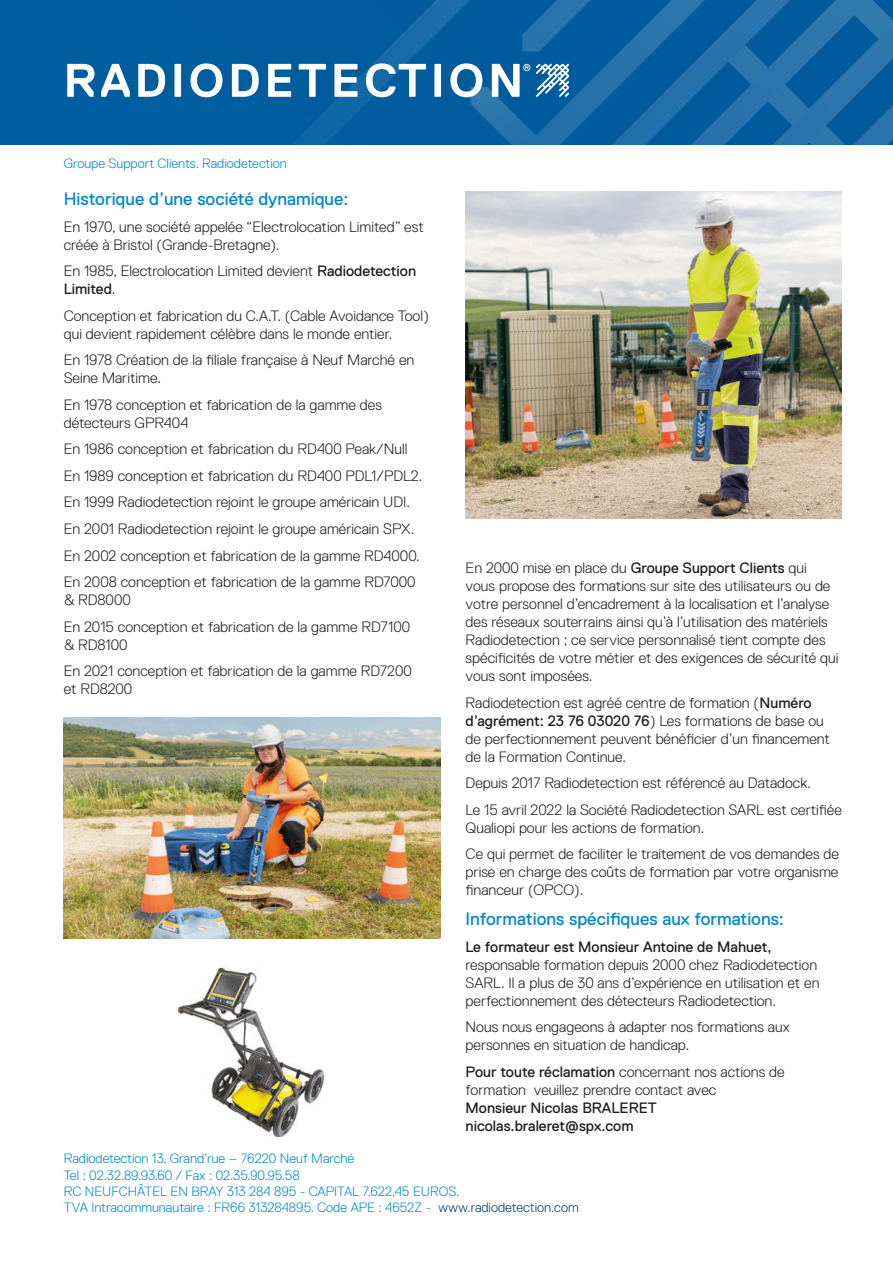
<style>
.page{position:relative;width:893px;height:1263px;background:#fff}
.page>*{position:absolute;margin:0;border:0;box-sizing:border-box;transform-origin:0 0}
.t1{font:18px "Replica Std";color:#08c}
.t2{font:300 15px/18px "Replica Std";color:#1d1d1b}
.t3{font:15px/18px "Replica Std";color:#1d1d1b}
.t4{font:300 13.5px/16.2px "Replica Std";color:#08c}
.s1{font-weight:400}
.s2{color:#003f79}
</style>
<div class="page">
<div style="left:0;top:0;width:893px;height:145px;background:#005a9b"></div>
<svg style="left:67px;top:64px;width:28px;height:33px"></svg>
<svg style="left:101px;top:64px;width:29px;height:33px"></svg>
<svg style="left:138px;top:64px;width:27px;height:33px"></svg>
<svg style="left:174px;top:64px;width:7px;height:33px"></svg>
<svg style="left:190px;top:63px;width:32px;height:34px"></svg>
<svg style="left:232px;top:64px;width:27px;height:33px"></svg>
<svg style="left:268px;top:0;width:625px;height:145px"></svg>
<img style="left:177px;top:967px;width:148px;height:169px">
<img style="left:64px;top:717px;width:376px;height:221px">
<img style="left:466px;top:191px;width:376px;height:328px">
<p class="t4" style="left:64px;top:155px;width:225px">Groupe Support Clients. Radiodetection</p>
<p class="t1" style="left:64px;top:189px;width:286px">Historique d’une société dynamique:</p>
<p class="t2" style="left:64px;top:218px;width:361px">En 1970, une société appelée “Electrolocation Limited” est créée à Bristol (Grande-Bretagne).</p>
<p class="t2" style="left:64px;top:262px;width:354px">En 1985, Electrolocation Limited devient <span class="s1">Radiodetection<br>Limited</span>.</p>
<p class="t2" style="left:64px;top:307px;width:367px">Conception et fabrication du C.A.T. (Cable Avoidance Tool) qui devient rapidement célèbre dans le monde entier.</p>
<p class="t2" style="left:64px;top:351px;width:352px">En 1978 Création de la filiale française à Neuf Marché en<br>Seine Maritime.</p>
<p class="t2" style="left:64px;top:396px;width:320px">En 1978 conception et fabrication de la gamme des détecteurs GPR404</p>
<p class="t2" style="left:64px;top:436px;width:360px;line-height:26.5px">En 1986 conception et fabrication du RD400 Peak/Null En 1989 conception et fabrication du RD400 PDL1/PDL2.<br>En 1999 Radiodetection rejoint le groupe américain UDI.<br>En 2001 Radiodetection rejoint le groupe américain SPX.<br>En 2002 conception et fabrication de la gamme RD4000.<br>En 2008 conception et fabrication de la gamme RD7000</p>
<p class="t2" style="left:64px;top:587px;width:348px;line-height:26.5px">&amp; RD8000<br>En 2015 conception et fabrication de la gamme RD7100</p>
<p class="t2" style="left:64px;top:631px;width:349px;line-height:26.5px">&amp; RD8100<br>En 2021 conception et fabrication de la gamme RD7200</p>
<p class="t2" style="left:64px;top:680px;width:70px">et RD8200</p>
<p class="t2" style="left:466px;top:559px;width:374px">En 2000 mise en place du <span class="s1">Groupe Support Clients</span> qui vous propose des formations sur site des utilisateurs ou de votre personnel d’encadrement à la localisation et l’analyse des réseaux souterrains ainsi qu’à l’utilisation des matériels Radiodetection ; ce service personnalisé tient compte des spécificités de votre métier et des exigences de sécurité qui vous sont imposées.</p>
<p class="t2" style="left:466px;top:693px;width:366px">Radiodetection est agréé centre de formation (<span class="s1">Numéro d’agrément: 23 76 03020 76</span>) Les formations de base ou de perfectionnement peuvent bénéficier d’un financement de la Formation Continue.</p>
<p class="t2" style="left:466px;top:770px;width:378px;line-height:26.5px">Depuis 2017 Radiodetection est référencé au Datadock.<br>Le 15 avril 2022 la Société Radiodetection SARL est certifiée</p>
<p class="t2" style="left:466px;top:814px;width:375px;line-height:26.5px">Qualiopi pour les actions de formation.<br>Ce qui permet de faciliter le traitement de vos demandes de</p>
<p class="t2" style="left:466px;top:863px;width:374px">prise en charge des coûts de formation par votre organisme financeur (OPCO).</p>
<p class="t1" style="left:466px;top:909px;width:320px">Informations spécifiques aux formations:</p>
<p class="t3" style="left:466px;top:937px;width:308px">Le formateur est Monsieur Antoine de Mahuet,</p>
<p class="t2" style="left:466px;top:955px;width:355px">responsable formation depuis 2000 chez Radiodetection<br>SARL. Il a plus de 30 ans d’expérience en utilisation et en perfectionnement des détecteurs Radiodetection.</p>
<p class="t2" style="left:466px;top:1018px;width:326px">Nous nous engageons à adapter nos formations aux personnes en situation de handicap.</p>
<p class="t2" style="left:466px;top:1062px;width:321px"><span class="s1">Pour toute réclamation</span> concernant nos actions de formation veuillez prendre contact avec</p>
<p class="t3" style="left:466px;top:1098px;width:193px">Monsieur Nicolas BRALERET nicolas.braleret@spx.com</p>
<p class="t4" style="left:64px;top:1151px;width:516px">Radiodetection 13, Grand’rue – 76220 Neuf Marché<br>Tel : 02.32.89.93.60 / Fax : 02.35.90.95.58<br>RC NEUFCHÂTEL EN BRAY 313 284 895 - CAPITAL 7.622,45 EUROS.<br>TVA Intracommunautaire : FR66 313284895. Code APE : 4652Z - <span class="s2">www.radiodetection.com</span></p>
</div>
